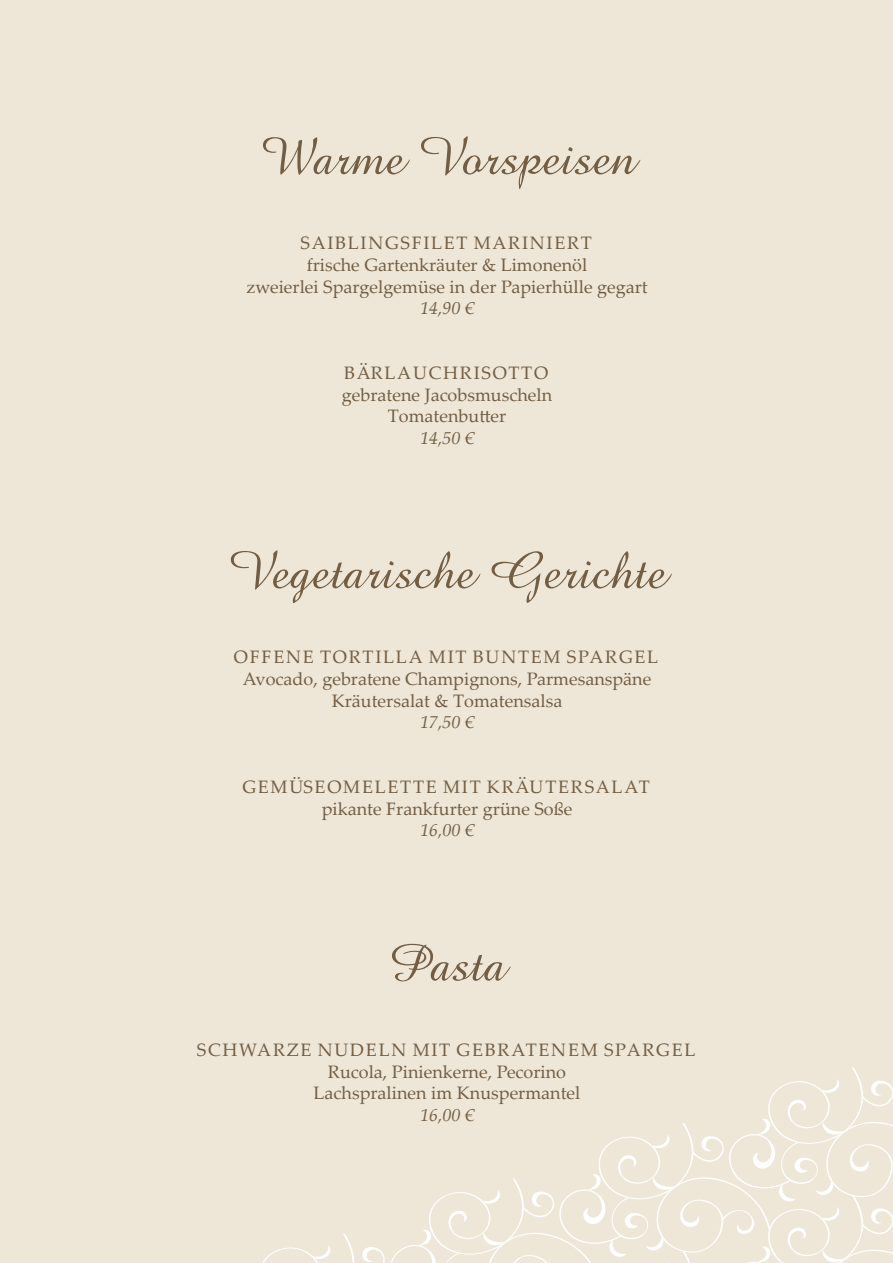
<style>
.page{position:relative;width:893px;height:1263px;background:#eee7d8}
.page>*{position:absolute;margin:0;border:0;box-sizing:border-box;transform-origin:0 0}
.t1{font:54px "Amaze Normal";color:#725e44}
.t2{font:18px/21.6px "Palatino Linotype";color:#725e44;text-align:center}
.t3{font:italic 18px "Palatino Linotype";color:#725e44}
</style>
<div class="page">
<svg style="left:262px;top:1067px;width:631px;height:196px"></svg>
<h1 class="t1" style="left:258px;top:121px;width:379px">Warme Vorspeisen</h1>
<p class="t2" style="left:246px;top:232px;width:403px">SAIBLINGSFILET MARINIERT<br>frische Gartenkräuter &amp; Limonenöl<br>zweierlei Spargelgemüse in der Papierhülle gegart</p>
<p class="t3" style="left:420px;top:295px;width:55px">14,90 €</p>
<p class="t2" style="left:342px;top:361px;width:212px">BÄRLAUCHRISOTTO gebratene Jacobsmuscheln<br>Tomatenbutter</p>
<p class="t3" style="left:420px;top:425px;width:55px">14,50 €</p>
<h1 class="t1" style="left:227px;top:535px;width:442px">Vegetarische Gerichte</h1>
<p class="t2" style="left:234px;top:646px;width:426px">OFFENE TORTILLA MIT BUNTEM SPARGEL<br>Avocado, gebratene Champignons, Parmesanspäne<br>Kräutersalat &amp; Tomatensalsa</p>
<p class="t3" style="left:420px;top:709px;width:55px">17,50 €</p>
<p class="t2" style="left:242px;top:775px;width:409px">GEMÜSEOMELETTE MIT KRÄUTERSALAT pikante Frankfurter grüne Soße</p>
<p class="t3" style="left:420px;top:817px;width:55px">16,00 €</p>
<h1 class="t1" style="left:388px;top:927px;width:120px">Pasta</h1>
<p class="t2" style="left:197px;top:1038px;width:500px">SCHWARZE NUDELN MIT GEBRATENEM SPARGEL<br>Rucola, Pinienkerne, Pecorino<br>Lachspralinen im Knuspermantel</p>
<p class="t3" style="left:420px;top:1102px;width:55px">16,00 €</p>
</div>
